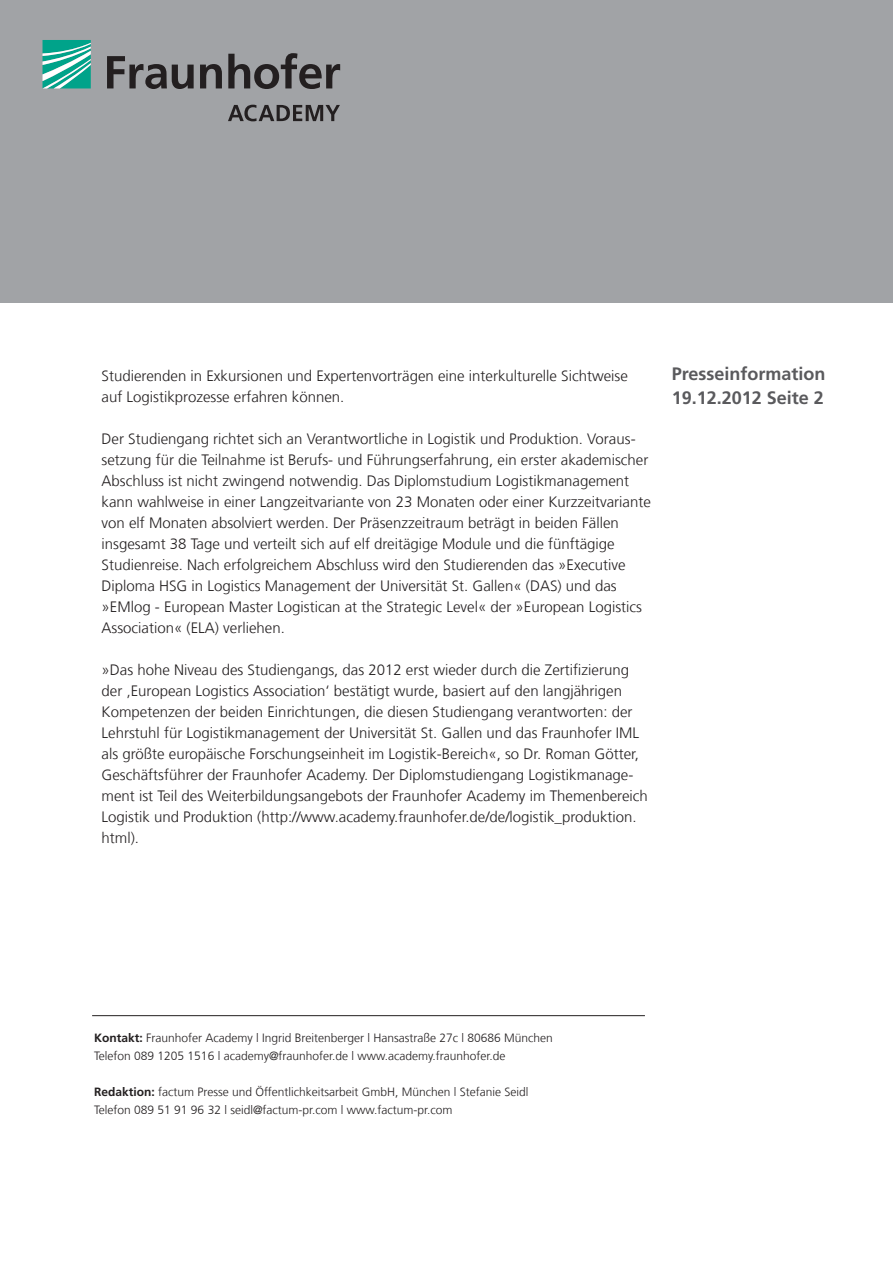
<style>
.page{position:relative;width:893px;height:1263px;background:#fff}
.page>*{position:absolute;margin:0;border:0;box-sizing:border-box;transform-origin:0 0}
.t1{font:700 18px/24px "Frutiger LT Com";color:#5a5a5d}
.t2{font:300 15px/21px "Frutiger LT Com";color:#231f20}
.t3{font:300 12px/18px "Frutiger LT Com";color:#231f20}
.s1{font-weight:700}
</style>
<div class="page">
<div style="left:0;top:0;width:893px;height:302px;background:#a1a3a6"></div>
<svg style="left:43px;top:40px;width:48px;height:48px"></svg>
<svg style="left:107px;top:53px;width:233px;height:36px"></svg>
<svg style="left:228px;top:105px;width:112px;height:16px"></svg>
<hr style="left:92px;top:1015px;width:553px;height:1px;background:#231f20">
<p class="t2" style="left:102px;top:366px;width:528px">Studierenden in Exkursionen und Expertenvorträgen eine interkulturelle Sichtweise auf Logistikprozesse erfahren können.</p>
<p class="t2" style="left:102px;top:429px;width:551px">Der Studiengang richtet sich an Verantwortliche in Logistik und Produktion. Voraus&shy;setzung für die Teilnahme ist Berufs- und Führungserfahrung, ein erster akademischer Abschluss ist nicht zwingend notwendig. Das Diplomstudium Logistikmanagement kann wahlweise in einer Langzeitvariante von 23 Monaten oder einer Kurzzeitvariante von elf Monaten absolviert werden. Der Präsenzzeitraum beträgt in beiden Fällen insgesamt 38 Tage und verteilt sich auf elf dreitägige Module und die fünftägige Studienreise. Nach erfolgreichem Abschluss wird den Studierenden das »Executive Diploma HSG in Logistics Management der Universität St. Gallen« (DAS) und das »EMlog - European Master Logistican at the Strategic Level« der »European Logistics Association« (ELA) verliehen.</p>
<p class="t2" style="left:102px;top:660px;width:548px">»Das hohe Niveau des Studiengangs, das 2012 erst wieder durch die Zertifizierung der ‚European Logistics Association‘ bestätigt wurde, basiert auf den langjährigen Kompetenzen der beiden Einrichtungen, die diesen Studiengang verantworten: der Lehrstuhl für Logistikmanagement der Universität St. Gallen und das Fraunhofer IML als größte europäische Forschungseinheit im Logistik-Bereich«, so Dr. Roman Götter, Geschäftsführer der Fraunhofer Academy. Der Diplomstudiengang Logistikmanage&shy;ment ist Teil des Weiterbildungsangebots der Fraunhofer Academy im Themenbereich Logistik und Produktion (http://www.academy.fraunhofer.de/de/logistik_produktion. html).</p>
<p class="t1" style="left:672px;top:362px;width:155px">Presseinformation<br>19.12.2012 Seite 2</p>
<p class="t3" style="left:94px;top:1029px;width:460px"><span class="s1">Kontakt:</span> Fraunhofer Academy l Ingrid Breitenberger l Hansastraße 27c l 80686 München<br>Telefon 089 1205 1516 l academy@fraunhofer.de l www.academy.fraunhofer.de</p>
<p class="t3" style="left:94px;top:1083px;width:436px"><span class="s1">Redaktion:</span> factum Presse und Öffentlichkeitsarbeit GmbH, München l Stefanie Seidl<br>Telefon 089 51 91 96 32 l seidl@factum-pr.com l www.factum-pr.com</p>
</div>
